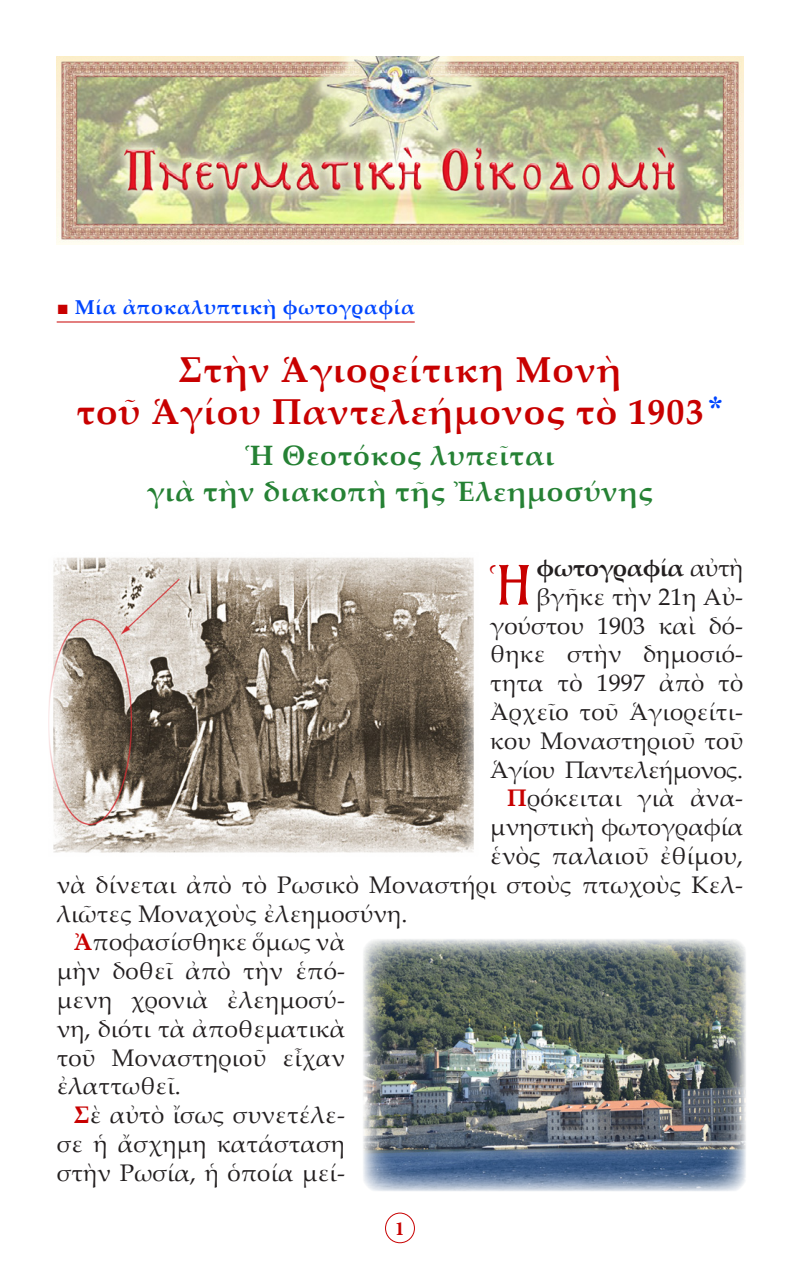
<style>
.page{position:relative;width:800px;height:1270px;background:#fff}
.page>*{position:absolute;margin:0;border:0;box-sizing:border-box;transform-origin:0 0}
.t1{font:43.6px "Palatino Linotype";color:#c80000}
.t2{font:700 36px "Palatino Linotype";letter-spacing:.03em;color:#c80000}
.t3{font:700 28px "Palatino Linotype";letter-spacing:.03em;color:#258134}
.t4{font:24px/28.8px "Palatino Linotype";letter-spacing:.01em;color:#231f20;text-align:justify}
.t5{font:700 24px "Palatino Linotype";letter-spacing:-.02em;color:#231f20}
.t6{font:700 20px "Palatino Linotype";letter-spacing:.03em;color:#0046ff}
.t7{font:700 20px "Minion Pro";color:#c80000}
.s1{font-family:"CTOS New Times Roman Test 1";font-weight:400;color:#c80000}
.s2{font-family:"Icon Script Pro Test 1";font-size:60px}
.s3{font-weight:400}
.s4{font-weight:700;color:#c80000}
</style>
<div class="page">
<div style="left:385px;top:1213px;width:30px;height:30px;border:1px solid #c80000;border-radius:50%"></div>
<hr style="left:57px;top:322px;width:358px;height:1px;background:#c80000">
<img style="left:57px;top:57px;width:686px;height:187px">
<img style="left:49px;top:557px;width:425px;height:296px">
<img style="left:363px;top:939px;width:383px;height:252px">
<p class="t6" style="left:57px;top:293px;width:359px"><span class="s1">■</span> Μία ἀποκαλυπτικὴ φωτογραφία</p>
<p class="t2" style="left:179px;top:344px;width:444px">Στὴν Ἁγιορείτικη Μονὴ</p>
<p class="t2" style="left:76px;top:386px;width:649px">τοῦ Ἁγίου Παντελεήμονος τὸ 1903<sup>*</sup></p>
<p class="t3" style="left:246px;top:436px;width:310px">Ἡ Θεοτόκος λυπεῖται</p>
<p class="t3" style="left:147px;top:472px;width:507px">γιὰ τὴν διακοπὴ τῆς Ἐλεημοσύνης</p>
<p class="t1" style="left:485px;top:551px;width:50px">῾<span class="s2">Ἡ</span></p>
<p class="t5" style="left:536px;top:551px;width:208px">φωτογραφία <span class="s3">αὐτὴ</span></p>
<p class="t4" style="left:536px;top:581px;width:208px">βγῆκε τὴν 21η Αὐ-</p>
<p class="t4" style="left:490px;top:610px;width:255px">γούστου 1903 καὶ δό&shy;θηκε στὴν δημοσιό&shy;τητα τὸ 1997 ἀπὸ τὸ Ἀρχεῖο τοῦ Ἁγιορείτι&shy;κου Μοναστηριοῦ τοῦ Ἁγίου Παντελεήμονος.</p>
<p class="t4" style="left:507px;top:783px;width:238px"><span class="s4">Π</span>ρόκειται γιὰ ἀνα-</p>
<p class="t4" style="left:490px;top:812px;width:255px">μνηστικὴ φωτογραφία</p>
<p class="t4" style="left:490px;top:840px;width:255px">ἑνὸς παλαιοῦ ἐθίμου,</p>
<p class="t4" style="left:57px;top:869px;width:688px">νὰ δίνεται ἀπὸ τὸ Ρωσικὸ Μοναστήρι στοὺς πτωχοὺς Κελ-</p>
<p class="t4" style="left:57px;top:898px;width:352px">λιῶτες Μοναχοὺς ἐλεημοσύνη.</p>
<p class="t4" style="left:57px;top:927px;width:290px;text-indent:17px"><span class="s4">Ἀ</span>ποφασίσθηκε ὅμως νὰ μὴν δοθεῖ ἀπὸ τὴν ἑπό&shy;μενη χρονιὰ ἐλεημοσύ&shy;νη, διότι τὰ ἀποθεματικὰ τοῦ Μοναστηριοῦ εἶχαν ἐλαττωθεῖ.</p>
<p class="t4" style="left:57px;top:1100px;width:290px;text-indent:17px"><span class="s4">Σ</span>ὲ αὐτὸ ἴσως συνετέλε&shy;σε ἡ ἄσχημη κατάσταση στὴν Ρωσία, ἡ ὁποία μεί-</p>
<p class="t7" style="left:395px;top:1214px;width:11px">1</p>
</div>
